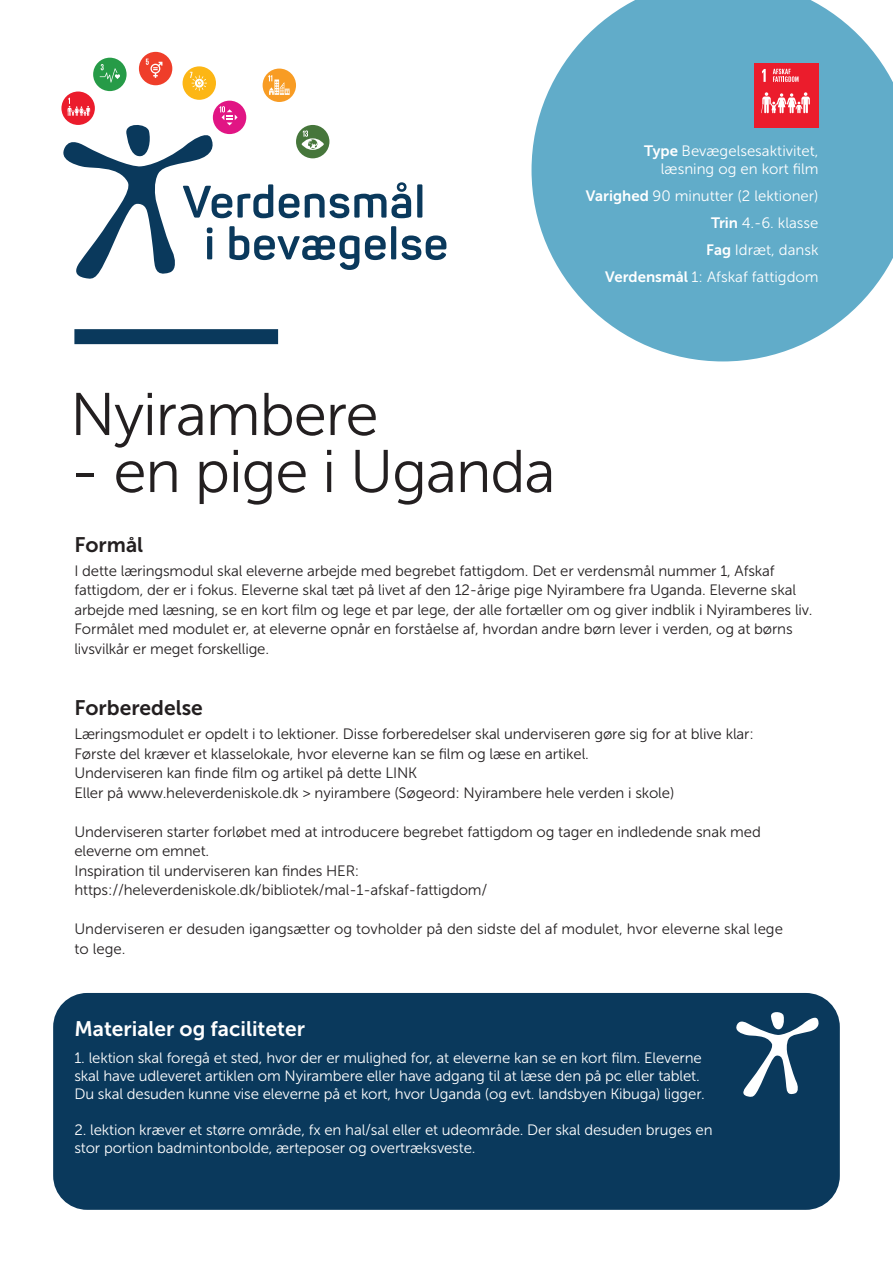
<style>
.page{position:relative;width:893px;height:1263px;background:#fff}
.page>*{position:absolute;margin:0;border:0;box-sizing:border-box;transform-origin:0 0}
.t1{font:60px "Museo Sans 300";letter-spacing:-.02em;color:#231f20}
.t2{font:21px "Museo Sans 700";color:#fff}
.t3{font:21px "Museo Sans 700";color:#231f20}
.t4{font:15px/19.5px "Museo Sans 300";letter-spacing:-.01em;color:#231f20}
.t5{font:15px/18px "Museo Sans 300";letter-spacing:-.01em;color:#fff;text-align:right}
.s1{font-family:"Museo Sans 700"}
</style>
<div class="page">
<svg style="left:531px;top:0;width:362px;height:361px;fill:#61acc9"></svg>
<div style="left:74px;top:329px;width:204px;height:15px;background:#0a395c"></div>
<div style="left:755px;top:64px;width:64px;height:64px;background:#eb1c2c"></div>
<svg style="left:762px;top:69px;width:4px;height:13px"></svg>
<svg style="left:761px;top:92px;width:49px;height:21px"></svg>
<svg style="left:773px;top:69px;width:25px;height:13px"></svg>
<div style="left:139px;top:52px;width:33px;height:33px;background:#ef3e2a;border-radius:50%"></div>
<svg style="left:61px;top:59px;width:385px;height:220px"></svg>
<div style="left:53px;top:993px;width:787px;height:217px;background:#0a395c;border-radius:34px"></div>
<svg style="left:736px;top:1012px;width:83px;height:85px"></svg>
<p class="t5" style="left:644px;top:142px;width:176px"><span class="s1">Type</span> Bevægelsesaktivitet, læsning og en kort film</p>
<p class="t5" style="left:586px;top:183px;width:234px;line-height:27px"><span class="s1">Varighed</span> 90 minutter (2 lektioner)<br><span class="s1">Trin</span> 4.-6. klasse<br><span class="s1">Fag</span> Idræt, dansk<br><span class="s1">Verdensmål</span> 1: Afskaf fattigdom</p>
<h1 class="t1" style="left:70px;top:382px;width:310px">Nyirambere</h1>
<h1 class="t1" style="left:70px;top:439px;width:487px">- en pige i Uganda</h1>
<h2 class="t3" style="left:74px;top:533px;width:70px">Formål</h2>
<p class="t4" style="left:74px;top:561px;width:739px">I dette læringsmodul skal eleverne arbejde med begrebet fattigdom. Det er verdensmål nummer 1, Afskaf fattigdom, der er i fokus. Eleverne skal tæt på livet af den 12-årige pige Nyirambere fra Uganda. Eleverne skal arbejde med læsning, se en kort film og lege et par lege, der alle fortæller om og giver indblik i Nyiramberes liv.<br>Formålet med modulet er, at eleverne opnår en forståelse af, hvordan andre børn lever i verden, og at børns livsvilkår er meget forskellige.</p>
<h2 class="t3" style="left:74px;top:696px;width:130px">Forberedelse</h2>
<p class="t4" style="left:74px;top:724px;width:681px">Læringsmodulet er opdelt i to lektioner. Disse forberedelser skal underviseren gøre sig for at blive klar:<br>Første del kræver et klasselokale, hvor eleverne kan se film og læse en artikel.<br>Underviseren kan finde film og artikel på dette LINK<br>Eller på www.heleverdeniskole.dk &gt; nyirambere (Søgeord: Nyirambere hele verden i skole)</p>
<p class="t4" style="left:74px;top:822px;width:688px">Underviseren starter forløbet med at introducere begrebet fattigdom og tager en indledende snak med eleverne om emnet.<br>Inspiration til underviseren kan findes HER: https://heleverdeniskole.dk/bibliotek/mal-1-afskaf-fattigdom/</p>
<p class="t4" style="left:74px;top:919px;width:710px">Underviseren er desuden igangsætter og tovholder på den sidste del af modulet, hvor eleverne skal lege to lege.</p>
<h2 class="t2" style="left:74px;top:1017px;width:232px">Materialer og faciliteter</h2>
<p class="t5" style="left:74px;top:1049px;width:632px;text-align:left">1. lektion skal foregå et sted, hvor der er mulighed for, at eleverne kan se en kort film. Eleverne skal have udleveret artiklen om Nyirambere eller have adgang til at læse den på pc eller tablet.<br>Du skal desuden kunne vise eleverne på et kort, hvor Uganda (og evt. landsbyen Kibuga) ligger.</p>
<p class="t5" style="left:74px;top:1121px;width:640px;text-align:left">2. lektion kræver et større område, fx en hal/sal eller et udeområde. Der skal desuden bruges en stor portion badmintonbolde, ærteposer og overtræksveste.</p>
</div>
